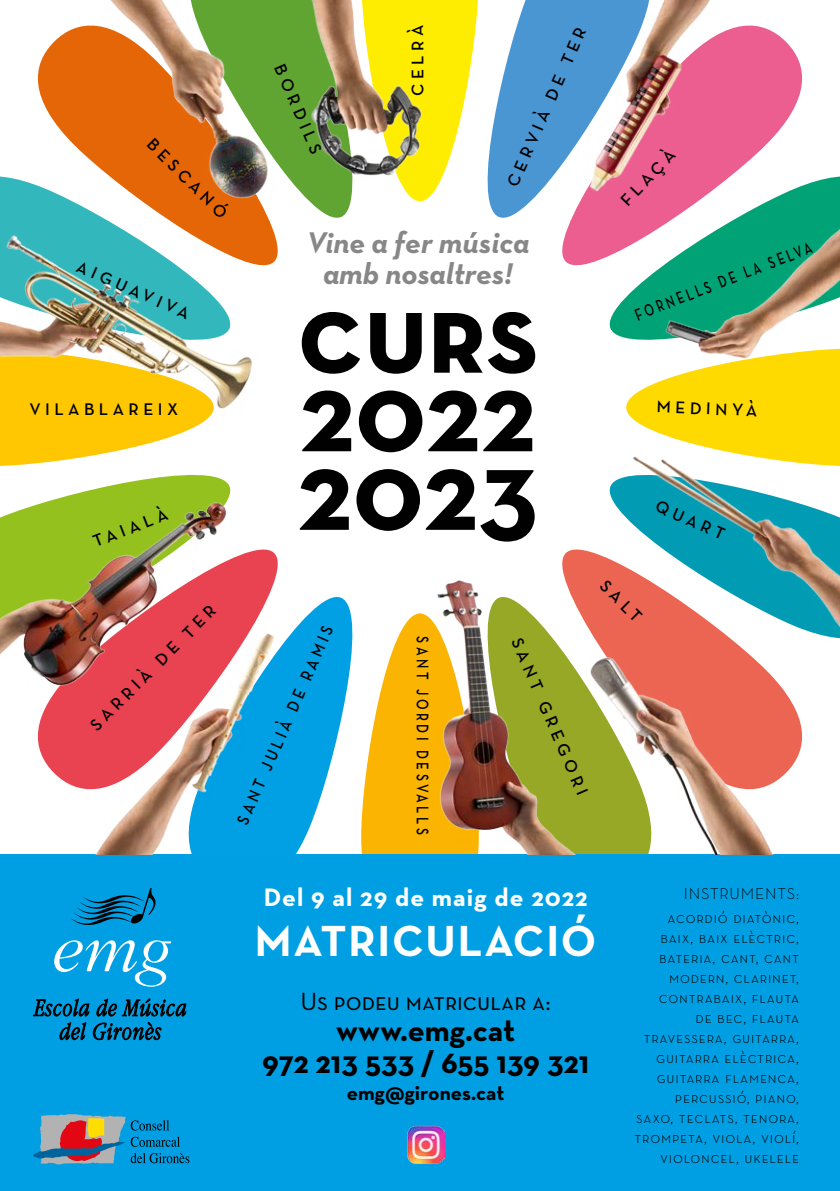
<style>
.page{position:relative;width:840px;height:1191px;background:#fff}
.page>*{position:absolute;margin:0;border:0;box-sizing:border-box;transform-origin:0 0}
.t1{font:700 114.4px "Neutra Text";color:#000}
.t2{font:114.4px "Neutra Text Bold SC";color:#000}
.t3{font:700 44.2px "Neutra Text";letter-spacing:.04em;color:#fff}
.t4{font:700 31.6px/31.6px "Neutra Text";color:#000;text-align:center}
.t5{font:italic 700 30.4px/30.4px "Neutra Text";color:#878787;text-align:center}
.t6{font:700 25.8px "Neutra Text";letter-spacing:.04em;color:#fff}
.t7{font:25.4px "Neutra Text Book SC";color:#000}
.t8{font:700 21.2px "Neutra Text";color:#000}
.t9{font:17.2px "Neutra Text Demi SC";letter-spacing:.26em;color:#000}
.t10{font:17.2px "Neutra Text Demi SC";letter-spacing:.26em;color:#000;scale:.7 1}
.t11{font:17.2px "Neutra Text Demi SC";letter-spacing:.26em;color:#000;scale:.77 1}
.t12{font:17.2px "Neutra Text Demi SC";letter-spacing:.26em;color:#000;scale:.86 1}
.t13{font:16px/20px "Neutra Text Light SC";letter-spacing:.05em;color:#000;text-align:right}
</style>
<div class="page">
<div style="left:0;top:855px;width:839px;height:336px;background:#009fe3"></div>
<svg style="left:71px;top:888px;width:84px;height:37px"></svg>
<svg style="left:33px;top:940px;width:153px;height:101px"></svg>
<svg style="left:33px;top:1114px;width:92px;height:50px"></svg>
<svg style="left:131px;top:1153px;width:58px;height:10px"></svg>
<svg style="left:131px;top:1136px;width:49px;height:11px"></svg>
<svg style="left:131px;top:1120px;width:38px;height:10px"></svg>
<img style="left:407px;top:1125px;width:37px;height:38px">
<img style="left:0;top:0;width:839px;height:855px">
<p class="t9" style="left:407px;top:96px;width:73px;rotate:-90deg">CELRÀ</p>
<p class="t9" style="left:501px;top:181px;width:174px;rotate:-66deg">CERVIÀ DE TER</p>
<p class="t9" style="left:289px;top:60px;width:98px;rotate:67deg">BORDILS</p>
<p class="t9" style="left:157px;top:133px;width:107px;rotate:45deg">BESCANÓ</p>
<p class="t9" style="left:615px;top:196px;width:72px;rotate:-46deg">FLAÇÀ</p>
<p class="t10" style="left:631px;top:305px;width:270px;rotate:-21deg">FORNELLS DE LA SELVA</p>
<h3 class="t5" style="left:306px;top:227px;width:224px">Vine a fer música amb nosaltres!</h3>
<p class="t9" style="left:82px;top:255px;width:123px;rotate:24deg">AIGUAVIVA</p>
<h1 class="t2" style="left:297px;top:262px;width:243px">curs</h1>
<h1 class="t1" style="left:299px;top:341px;width:237px">2022</h1>
<h1 class="t1" style="left:297px;top:419px;width:242px">2023</h1>
<p class="t9" style="left:29px;top:399px;width:150px">VILABLAREIX</p>
<p class="t9" style="left:656px;top:396px;width:102px;rotate:2deg">MEDINYÀ</p>
<p class="t9" style="left:660px;top:495px;width:75px;rotate:24deg">QUART</p>
<p class="t9" style="left:90px;top:532px;width:80px;rotate:-21deg">TAIALÀ</p>
<p class="t9" style="left:85px;top:720px;width:171px;rotate:-45deg">SARRIÀ DE TER</p>
<p class="t12" style="left:231px;top:819px;width:252px;rotate:-66deg">SANT JULIÀ DE RAMIS</p>
<p class="t11" style="left:433px;top:636px;width:259px;rotate:90deg">SANT JORDI DESVALLS</p>
<p class="t9" style="left:526px;top:634px;width:171px;rotate:67deg">SANT GREGORI</p>
<p class="t9" style="left:610px;top:575px;width:53px;rotate:45deg">SALT</p>
<h3 class="t6" style="left:263px;top:881px;width:325px">Del 9 al 29 de maig de 2022</h3>
<h2 class="t3" style="left:255px;top:913px;width:343px">MATRICULACIÓ</h2>
<h3 class="t7" style="left:300px;top:985px;width:251px">Us podeu matricular a:</h3>
<h3 class="t4" style="left:262px;top:1014px;width:328px">www.emg.cat<br>972 213 533 / 655 139 321</h3>
<h3 class="t8" style="left:346px;top:1079px;width:159px">emg@girones.cat</h3>
<p class="t13" style="left:667px;top:881px;width:133px;line-height:24px">INSTRUMENTS: acordió diatònic,</p>
<p class="t13" style="left:634px;top:927px;width:166px">baix, baix elèctric, bateria, cant, cant modern, clarinet, contrabaix, flauta<br>de bec, flauta travessera, guitarra, guitarra elèctrica, guitarra flamenca, percussió, piano, saxo, teclats, tenora, trompeta, viola, violí, violoncel, ukelele</p>
</div>
